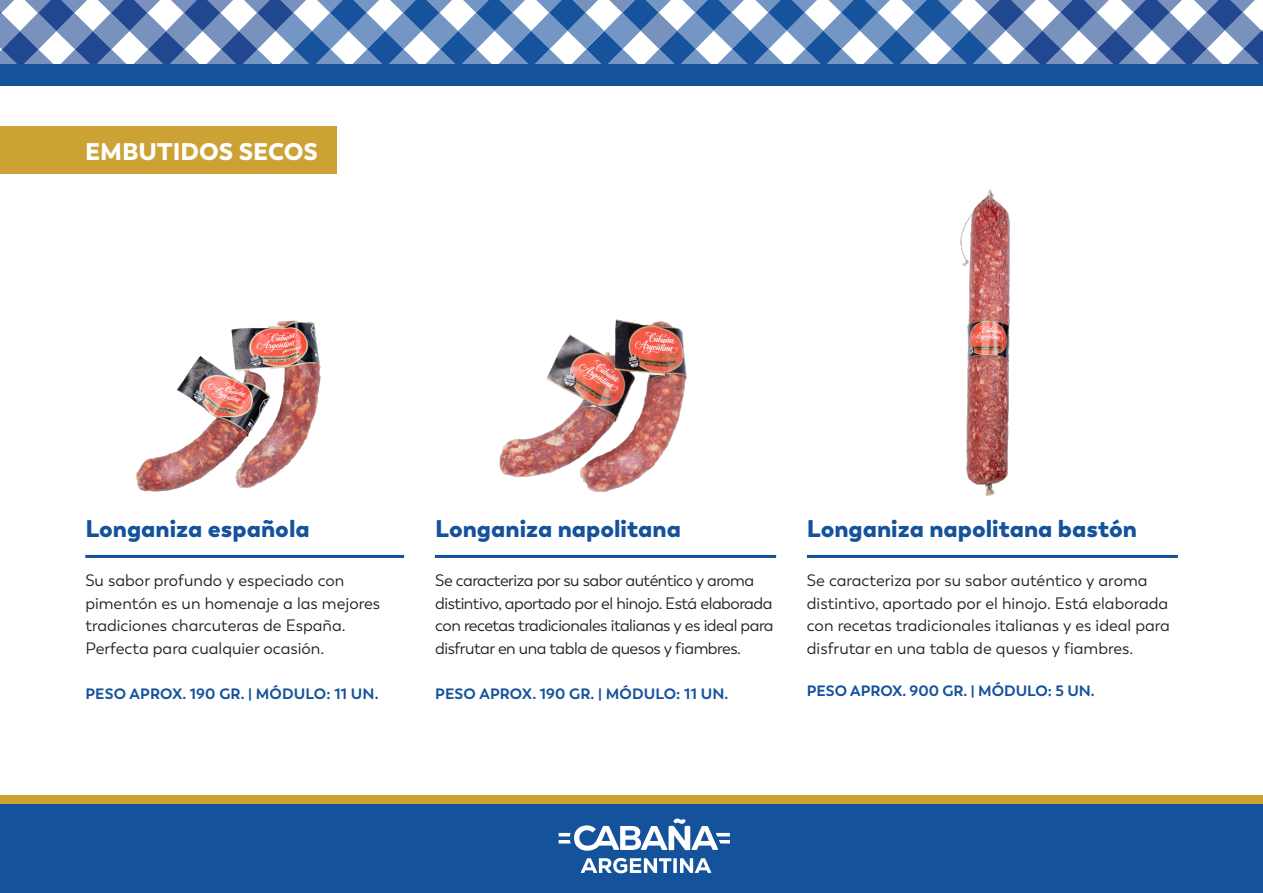
<style>
.page{position:relative;width:1263px;height:893px;background:#fff}
.page>*{position:absolute;margin:0;border:0;box-sizing:border-box;transform-origin:0 0}
.t1{font:900 24px "Boston";color:#15529c}
.t2{font:900 24px "Boston";color:#fff}
.t3{font:16.5px/22.5px "Boston";color:#231f20}
.t4{font:16.5px/22.5px "Boston";letter-spacing:-.03em;color:#231f20}
.t5{font:700 15px "Boston";letter-spacing:.01em;color:#15529c}
</style>
<div class="page">
<svg style="left:0;top:0;width:1263px;height:64px"></svg>
<div style="left:0;top:64px;width:1263px;height:21px;background:#15529c"></div>
<div style="left:0;top:804px;width:1263px;height:89px;background:#15529c"></div>
<div style="left:0;top:795px;width:1263px;height:9px;background:#cba233"></div>
<svg style="left:581px;top:858px;width:90px;height:15px"></svg>
<svg style="left:673px;top:858px;width:4px;height:15px"></svg>
<svg style="left:680px;top:858px;width:31px;height:15px"></svg>
<svg style="left:559px;top:819px;width:171px;height:32px"></svg>
<div style="left:0;top:126px;width:337px;height:48px;background:#cba233"></div>
<hr style="left:807px;top:555px;width:371px;height:3px;background:#15529c">
<img style="left:960px;top:189px;width:50px;height:307px">
<hr style="left:85px;top:555px;width:319px;height:3px;background:#15529c">
<hr style="left:435px;top:555px;width:341px;height:3px;background:#15529c">
<img style="left:136px;top:320px;width:185px;height:172px">
<img style="left:499px;top:319px;width:188px;height:174px">
<h1 class="t2" style="left:85px;top:136px;width:234px">EMBUTIDOS SECOS</h1>
<p class="t1" style="left:85px;top:513px;width:226px">Longaniza española</p>
<p class="t3" style="left:85px;top:570px;width:296px">Su sabor profundo y especiado con pimentón es un homenaje a las mejores tradiciones charcuteras de España.<br>Perfecta para cualquier ocasión.</p>
<p class="t5" style="left:85px;top:684px;width:295px">PESO APROX. 190 GR. | MÓDULO: 11 UN.</p>
<p class="t1" style="left:435px;top:513px;width:247px">Longaniza napolitana</p>
<p class="t4" style="left:435px;top:570px;width:340px">Se caracteriza por su sabor auténtico y aroma distintivo, aportado por el hinojo. Está elaborada con recetas tradicionales italianas y es ideal para disfrutar en una tabla de quesos y fiambres.</p>
<p class="t5" style="left:435px;top:684px;width:295px">PESO APROX. 190 GR. | MÓDULO: 11 UN.</p>
<p class="t1" style="left:807px;top:513px;width:332px">Longaniza napolitana bastón</p>
<p class="t3" style="left:807px;top:570px;width:365px">Se caracteriza por su sabor auténtico y aroma distintivo, aportado por el hinojo. Está elaborada con recetas tradicionales italianas y es ideal para disfrutar en una tabla de quesos y fiambres.</p>
<p class="t5" style="left:807px;top:681px;width:289px">PESO APROX. 900 GR. | MÓDULO: 5 UN.</p>
</div>
